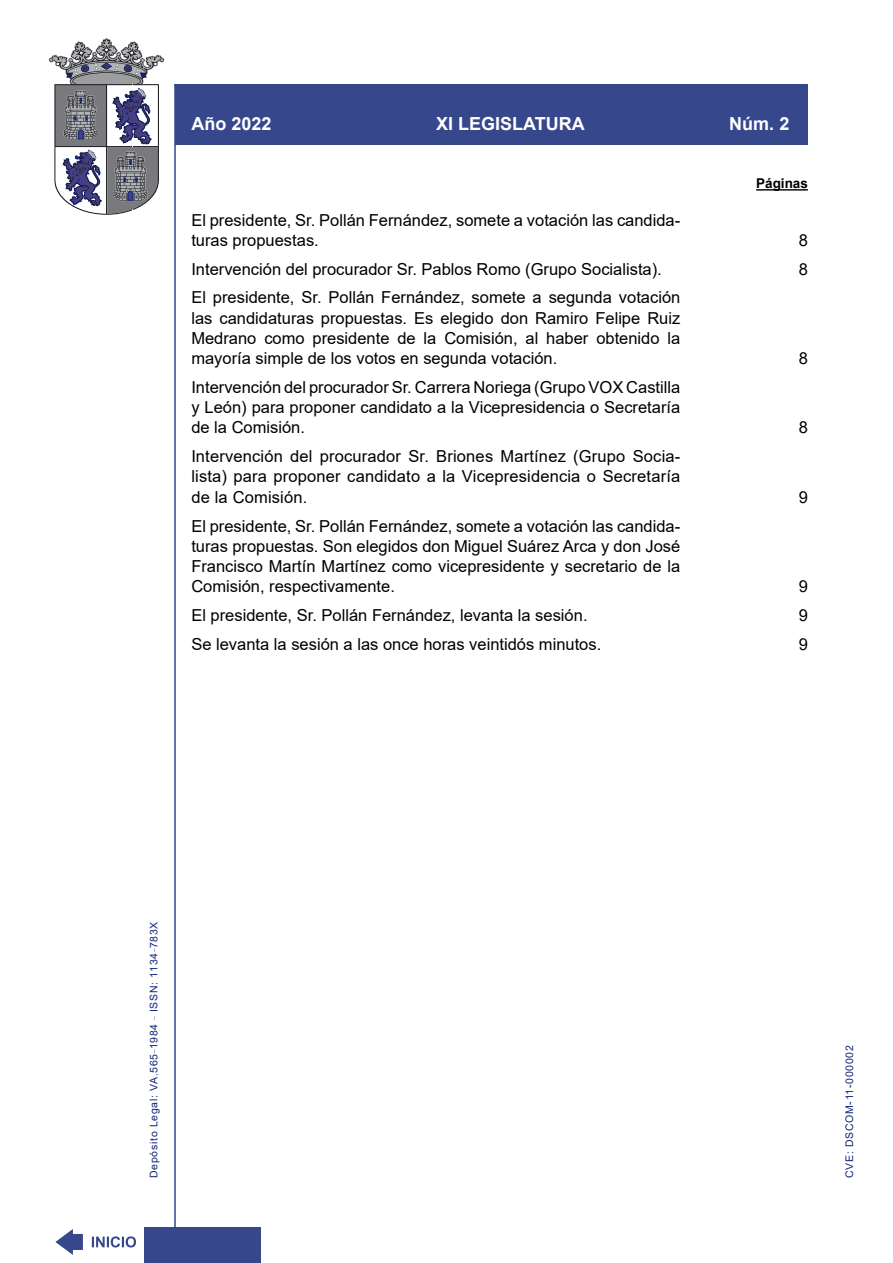
<style>
.page{position:relative;width:893px;height:1263px;background:#fff}
.page>*{position:absolute;margin:0;border:0;box-sizing:border-box;transform-origin:0 0}
.t1{font:700 18px "Arial";color:#fff}
.Sumario{font:16.5px/20.2px "Arial";color:#000;text-align:justify}
.Paginas{font:700 13.5px "Arial";color:#000}
.t2{font:10.5px "Arial";letter-spacing:.065em;color:#122678}
</style>
<div class="page">
<hr style="left:174px;top:84px;width:2px;height:1179px;background:#36478c">
<div style="left:144px;top:1227px;width:117px;height:36px;background:#36478c"></div>
<hr style="left:174px;top:84px;width:634px;height:1px;background:#36478c">
<svg style="left:92px;top:1236px;width:44px;height:11px"></svg>
<svg style="left:55px;top:1229px;width:28px;height:26px"></svg>
<div style="left:175px;top:85px;width:633px;height:60px;background:#36478c"></div>
<svg style="left:49px;top:38px;width:115px;height:177px"></svg>
<hr style="left:756px;top:189px;width:52px;height:2px;background:#000">
<p class="t1" style="left:191px;top:111px;width:82px">Año 2022</p>
<p class="t1" style="left:436px;top:111px;width:150px">XI LEGISLATURA</p>
<p class="t1" style="left:729px;top:111px;width:62px">Núm. 2</p>
<p class="Sumario" style="left:191px;top:210px;width:490px">El presidente, Sr. Pollán Fernández, somete a votación las candida&shy;turas propuestas.</p>
<p class="Paginas" style="left:756px;top:174px;width:53px">Páginas</p>
<p class="Sumario" style="left:799px;top:230px;width:11px">8</p>
<p class="Sumario" style="left:191px;top:259px;width:472px">Intervención del procurador Sr. Pablos Romo (Grupo Socialista).</p>
<p class="Sumario" style="left:799px;top:259px;width:11px">8</p>
<p class="Sumario" style="left:191px;top:287px;width:490px">El presidente, Sr. Pollán Fernández, somete a segunda votación las candidaturas propuestas. Es elegido don Ramiro Felipe Ruiz Medrano como presidente de la Comisión, al haber obtenido la mayoría simple de los votos en segunda votación.</p>
<p class="Sumario" style="left:799px;top:348px;width:11px">8</p>
<p class="Sumario" style="left:191px;top:377px;width:490px">Intervención del procurador Sr. Carrera Noriega (Grupo VOX Castilla y León) para proponer candidato a la Vicepresidencia o Secretaría de la Comisión.</p>
<p class="Sumario" style="left:191px;top:446px;width:490px">Intervención del procurador Sr. Briones Martínez (Grupo Socia&shy;lista) para proponer candidato a la Vicepresidencia o Secretaría de la Comisión.</p>
<p class="Sumario" style="left:191px;top:515px;width:490px">El presidente, Sr. Pollán Fernández, somete a votación las candida&shy;turas propuestas. Son elegidos don Miguel Suárez Arca y don José Francisco Martín Martínez como vicepresidente y secretario de la Comisión, respectivamente.</p>
<p class="Sumario" style="left:799px;top:417px;width:11px">8</p>
<p class="Sumario" style="left:799px;top:487px;width:11px">9</p>
<p class="Sumario" style="left:799px;top:576px;width:11px">9</p>
<p class="Sumario" style="left:191px;top:605px;width:398px">El presidente, Sr. Pollán Fernández, levanta la sesión.</p>
<p class="Sumario" style="left:799px;top:605px;width:11px">9</p>
<p class="Sumario" style="left:191px;top:634px;width:411px">Se levanta la sesión a las once horas veintidós minutos.</p>
<p class="Sumario" style="left:799px;top:634px;width:11px">9</p>
<p class="t2" style="left:146px;top:1178px;width:258px;rotate:-90deg">Depósito Legal: VA.565<sup>_</sup>1984 <sup>_</sup> ISSN: 1134<sup>_</sup>783X</p>
<p class="t2" style="left:842px;top:1178px;width:134px;rotate:-90deg">CVE: DSCOM-11-000002</p>
</div>
